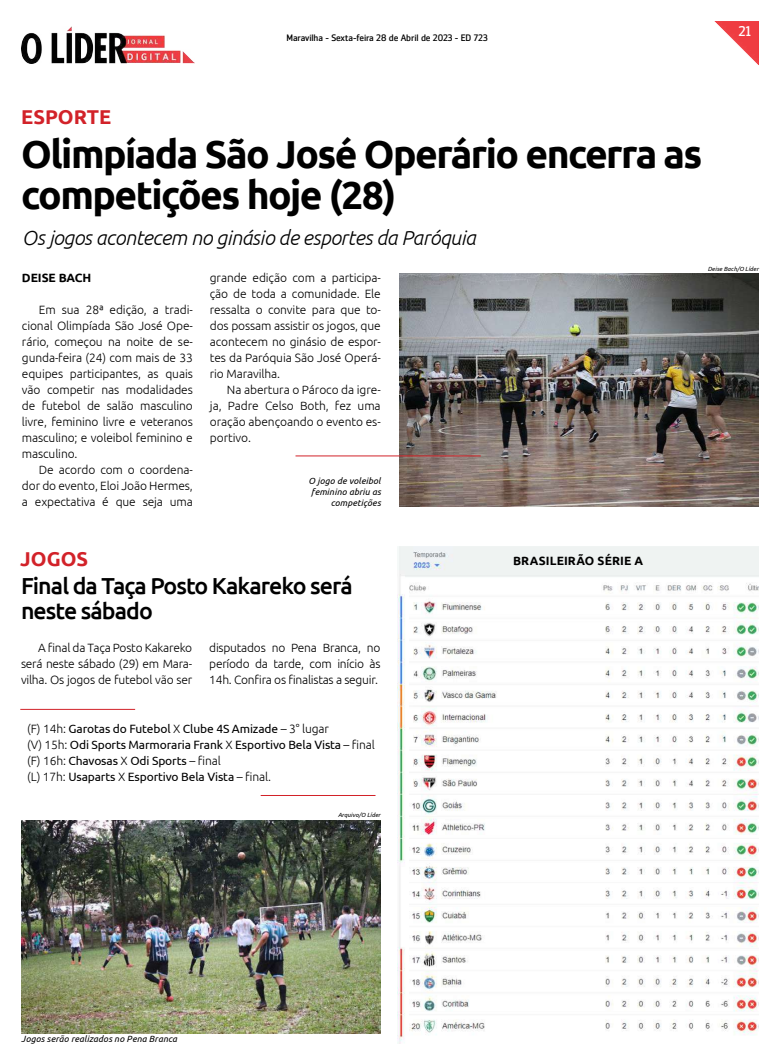
<style>
.page{position:relative;width:780px;height:1063px;background:#fff}
.page>*{position:absolute;margin:0;border:0;box-sizing:border-box;transform-origin:0 0}
.t1{font:700 39px/41px "Ubuntu";letter-spacing:-.04em;color:#000}
.t2{font:500 23.1px/24.7px "Ubuntu";letter-spacing:-.04em;color:#000}
.t3{font:italic 300 20.3px "Ubuntu";letter-spacing:-.02em;color:#000}
.t4{font:700 20px "Ubuntu";color:#d22229}
.t5{font:14px "Zemestro Std";color:#fff}
.t6{font:300 12px/16px "Ubuntu";letter-spacing:-.01em;color:#000;text-align:justify}
.t7{font:12px/16px "Ubuntu";letter-spacing:-.01em;color:#000}
.t8{font:700 12px "Ubuntu";letter-spacing:.01em;color:#000}
.t9{font:9.3px "Zemestro Std";letter-spacing:-.01em;color:#000}
.t10{font:italic 9px/11px "Ubuntu";letter-spacing:.01em;color:#000;text-align:right}
.t11{font:italic 6px "Ubuntu";letter-spacing:.01em;color:#000}
.s1{font-weight:300}
</style>
<div class="page">
<img style="left:714px;top:21px;width:44px;height:44px">
<img style="left:22px;top:26px;width:172px;height:38px">
<img style="left:399px;top:273px;width:359px;height:234px">
<hr style="left:295px;top:455px;width:185px;height:1px;background:#d22229">
<img style="left:22px;top:821px;width:359px;height:213px">
<hr style="left:20px;top:709px;width:115px;height:1px;background:#d22229">
<hr style="left:261px;top:795px;width:114px;height:1px;background:#d22229">
<img style="left:397px;top:547px;width:361px;height:496px">
<p class="t9" style="left:286px;top:33px;width:203px">Maravilha - Sexta-feira 28 de Abril de 2023 - ED 723</p>
<p class="t5" style="left:738px;top:23px;width:14px">21</p>
<h3 class="t4" style="left:21px;top:105px;width:91px">ESPORTE</h3>
<h1 class="t1" style="left:21px;top:133px;width:682px">Olimpíada São José Operário encerra as competições hoje (28)</h1>
<h3 class="t3" style="left:22px;top:226px;width:455px">Os jogos acontecem no ginásio de esportes da Paróquia</h3>
<p class="t8" style="left:22px;top:271px;width:71px">DEISE BACH</p>
<p class="t6" style="left:22px;top:302px;width:172px;text-indent:17px">Em sua 28ª edição, a tradi&shy;cional Olimpíada São José Ope&shy;rário, começou na noite de se&shy;gunda-feira (24) com mais de 33 equipes participantes, as quais vão competir nas modalidades de futebol de salão masculino livre, feminino livre e veteranos masculino; e voleibol feminino e masculino.</p>
<p class="t6" style="left:22px;top:462px;width:172px;text-indent:17px">De acordo com o coordena&shy;dor do evento, Eloi João Hermes, a expectativa é que seja uma</p>
<p class="t11" style="left:707px;top:265px;width:52px">Deise Bach/O Líder</p>
<p class="t6" style="left:210px;top:270px;width:172px">grande edição com a participa&shy;ção de toda a comunidade. Ele ressalta o convite para que to&shy;dos possam assistir os jogos, que acontecem no ginásio de espor&shy;tes da Paróquia São José Operá&shy;rio Maravilha.</p>
<p class="t6" style="left:210px;top:382px;width:172px;text-indent:17px">Na abertura o Pároco da igre&shy;ja, Padre Celso Both, fez uma oração abençoando o evento es&shy;portivo.</p>
<p class="t10" style="left:308px;top:475px;width:74px">O jogo de voleibol feminino abriu as competições</p>
<h3 class="t4" style="left:20px;top:547px;width:69px">JOGOS</h3>
<h2 class="t2" style="left:21px;top:572px;width:333px">Final da Taça Posto Kakareko será neste sábado</h2>
<p class="t6" style="left:21px;top:639px;width:173px;text-indent:17px">A final da Taça Posto Kakareko será neste sábado (29) em Mara&shy;vilha. Os jogos de futebol vão ser</p>
<p class="t6" style="left:209px;top:639px;width:173px">disputados no Pena Branca, no período da tarde, com início às 14h. Confira os finalistas a seguir.</p>
<p class="t7" style="left:27px;top:720px;width:349px"><span class="s1">(F) 14h:</span> Garotas do Futebol <span class="s1">X</span> Clube 4S Amizade <span class="s1">– 3° lugar<br>(V) 15h:</span> Odi Sports Marmoraria Frank <span class="s1">X</span> Esportivo Bela Vista <span class="s1">– final (F) 16h:</span> Chavosas <span class="s1">X</span> Odi Sports <span class="s1">– final<br>(L) 17h:</span> Usaparts <span class="s1">X</span> Esportivo Bela Vista <span class="s1">– final.</span></p>
<p class="t10" style="left:21px;top:1033px;width:157px">Jogos serão realizados no Pena Branca</p>
<p class="t11" style="left:338px;top:812px;width:44px">Arquivo/O Líder</p>
<p class="t8" style="left:513px;top:553px;width:132px">BRASILEIRÃO SÉRIE A</p>
</div>
